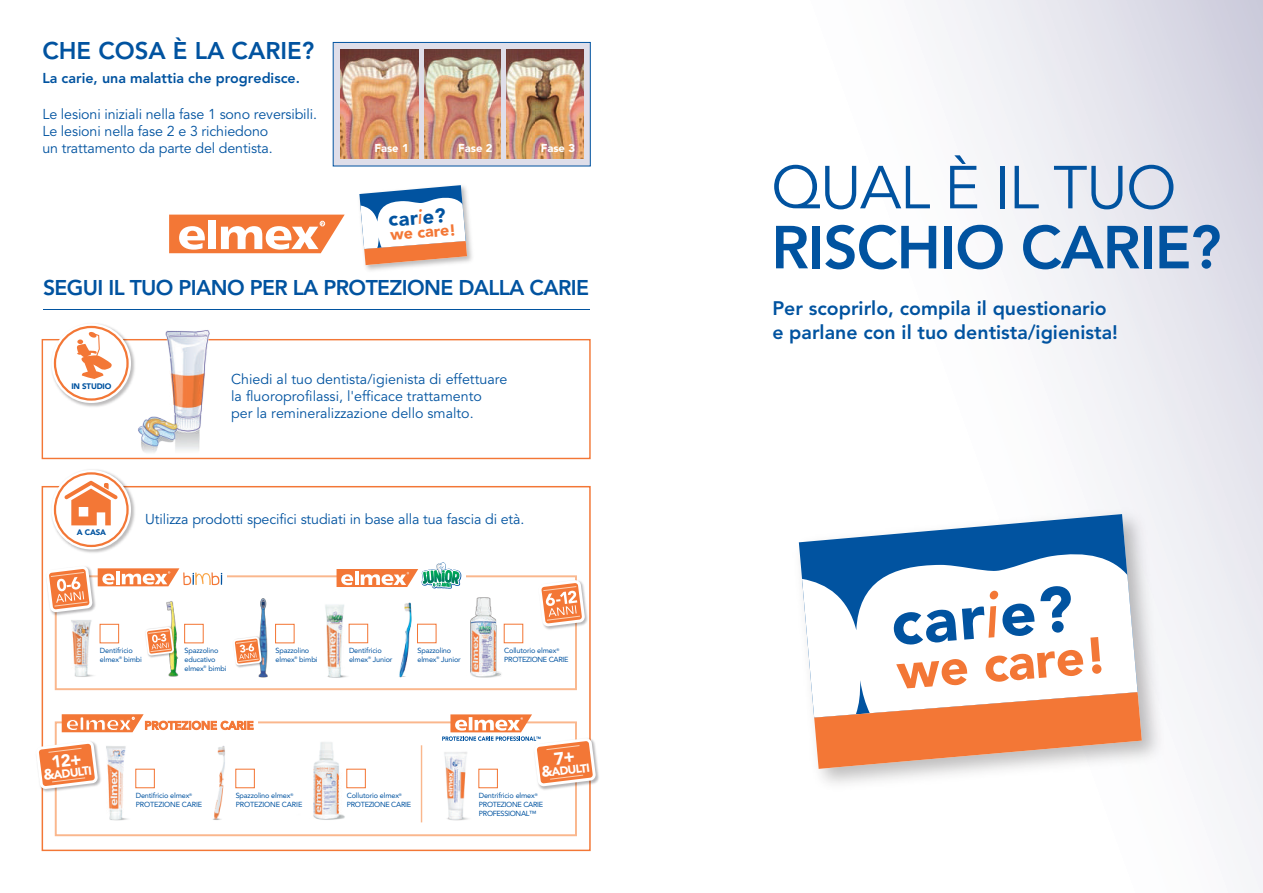
<style>
.page{position:relative;width:1263px;height:893px;background:#fff}
.page>*{position:absolute;margin:0;border:0;box-sizing:border-box;transform-origin:0 0}
.t1{font:900 63.45px "Avenir";color:#0153a0}
.t2{font:800 60px "Avenir";letter-spacing:-.02em;color:#0153a0}
.t3{font:60px "Avenir";letter-spacing:-.02em;color:#0153a0}
.t4{font:900 51.15px "Avenir";color:#f37736}
.t5{font:800 24px "Avenir";color:#0153a0}
.t6{font:800 21.15px "Avenir";letter-spacing:-.03em;color:#0153a0}
.t7{font:900 19.95px "Avenir";color:#0153a0}
.t8{font:800 19.5px/23.4px "Avenir";color:#0153a0}
.t9{font:900 16.05px "Avenir";color:#f37736}
.t10{font:14.25px/17.1px "Avenir";letter-spacing:-.01em;color:#0153a0}
.t11{font:800 14.25px "Avenir";color:#0153a0}
.t12{font:900 11.7px "Avenir";color:#fff}
.t13{font:900 11.25px "Avenir";color:#fff}
.t14{font:900 7.95px "Avenir";letter-spacing:-.02em;color:#0153a0}
.t15{font:7.35px/8.9px "Avenir";letter-spacing:-.02em;color:#0153a0}
.t16{font:7.35px/8.9px "Avenir";letter-spacing:-.04em;color:#0153a0}
.s1{font-weight:500;font-style:italic;font-size:20.55px;color:#f37736}
.s2{font-size:14.85px}
.s3{font-weight:500;font-style:italic;font-size:65.4px;color:#f37736}
</style>
<div class="page">
<svg style="left:936px;top:0;width:327px;height:893px"></svg>
<div style="left:333px;top:42px;width:257px;height:124px;background:#dfdee9;border:1px solid #0153a0"></div>
<img style="left:798px;top:502px;width:373px;height:297px">
<svg style="left:799px;top:514px;width:338px;height:204px;fill:#0153a0"></svg>
<svg style="left:802px;top:551px;width:336px;height:167px"></svg>
<svg style="left:814px;top:692px;width:328px;height:77px"></svg>
<img style="left:340px;top:50px;width:244px;height:108px">
<hr style="left:419px;top:48px;width:4px;height:115px;background:#dfdee9">
<hr style="left:502px;top:48px;width:4px;height:115px;background:#dfdee9">
<hr style="left:43px;top:309px;width:547px;height:1px;background:#0153a0">
<svg style="left:169px;top:215px;width:176px;height:38px"></svg>
<img style="left:365px;top:202px;width:107px;height:69px">
<svg style="left:359px;top:185px;width:108px;height:80px"></svg>
<div style="left:42px;top:486px;width:549px;height:365px;background:#fff;border:1px solid #f37736"></div>
<div style="left:55px;top:575px;width:522px;height:115px;background:#fff;border:2px solid #fab78d"></div>
<img style="left:71px;top:620px;width:30px;height:57px">
<img style="left:399px;top:602px;width:23px;height:76px">
<svg style="left:222px;top:573px;width:5px;height:9px"></svg>
<div style="left:100px;top:624px;width:19px;height:19px;background:#fff;border:1px solid #f37736"></div>
<div style="left:184px;top:624px;width:20px;height:19px;background:#fff;border:1px solid #f37736"></div>
<div style="left:275px;top:624px;width:20px;height:19px;background:#fff;border:1px solid #f37736"></div>
<div style="left:409px;top:574px;width:56px;height:9px;background:#fff"></div>
<div style="left:417px;top:624px;width:20px;height:19px;background:#fff;border:1px solid #f37736"></div>
<div style="left:504px;top:624px;width:19px;height:19px;background:#fff;border:1px solid #f37736"></div>
<img style="left:53px;top:614px;width:14px;height:3px">
<svg style="left:49px;top:566px;width:173px;height:48px"></svg>
<img style="left:546px;top:579px;width:44px;height:52px">
<svg style="left:541px;top:578px;width:45px;height:50px"></svg>
<div style="left:55px;top:721px;width:522px;height:115px;background:#fff;border:2px solid #fab78d"></div>
<img style="left:313px;top:742px;width:47px;height:78px">
<img style="left:106px;top:746px;width:22px;height:75px">
<img style="left:213px;top:746px;width:42px;height:74px">
<img style="left:446px;top:788px;width:37px;height:33px">
<svg style="left:253px;top:720px;width:4px;height:10px"></svg>
<svg style="left:62px;top:714px;width:191px;height:18px"></svg>
<div style="left:135px;top:769px;width:20px;height:19px;background:#fff;border:1px solid #f37736"></div>
<div style="left:235px;top:769px;width:20px;height:19px;background:#fff;border:1px solid #f37736"></div>
<div style="left:346px;top:769px;width:20px;height:19px;background:#fff;border:1px solid #f37736"></div>
<img style="left:540px;top:763px;width:59px;height:28px">
<img style="left:41px;top:765px;width:60px;height:29px">
<hr style="left:421px;top:745px;width:1px;height:77px;background:#fab78d">
<img style="left:49px;top:469px;width:86px;height:84px">
<svg style="left:51px;top:470px;width:80px;height:79px"></svg>
<svg style="left:55px;top:473px;width:73px;height:73px"></svg>
<div style="left:54px;top:472px;width:75px;height:75px;border:2px solid #f37736;border-radius:50%"></div>
<svg style="left:64px;top:481px;width:54px;height:44px"></svg>
<div style="left:42px;top:339px;width:549px;height:120px;background:#fff;border:1px solid #f37736"></div>
<img style="left:49px;top:323px;width:74px;height:84px">
<svg style="left:51px;top:323px;width:80px;height:80px"></svg>
<div style="left:55px;top:327px;width:73px;height:72px;background:#fff;border-radius:50%"></div>
<div style="left:54px;top:326px;width:75px;height:75px;border:2px solid #f37736;border-radius:50%"></div>
<svg style="left:77px;top:332px;width:35px;height:47px"></svg>
<img style="left:123px;top:330px;width:92px;height:171px">
<img style="left:325px;top:604px;width:28px;height:74px">
<div style="left:349px;top:624px;width:19px;height:19px;background:#fff;border:1px solid #f37736"></div>
<svg style="left:337px;top:562px;width:124px;height:27px"></svg>
<img style="left:162px;top:598px;width:20px;height:79px">
<img style="left:258px;top:598px;width:10px;height:80px">
<img style="left:150px;top:626px;width:27px;height:32px">
<svg style="left:146px;top:626px;width:29px;height:31px"></svg>
<img style="left:238px;top:636px;width:26px;height:32px">
<svg style="left:234px;top:636px;width:29px;height:31px"></svg>
<img style="left:470px;top:597px;width:48px;height:81px">
<svg style="left:442px;top:714px;width:155px;height:74px"></svg>
<svg style="left:39px;top:739px;width:60px;height:52px"></svg>
<h3 class="t5" style="left:42px;top:37px;width:273px">CHE COSA È LA CARIE?</h3>
<p class="t11" style="left:42px;top:69px;width:259px">La carie, una malattia che progredisce.</p>
<p class="t10" style="left:42px;top:106px;width:276px">Le lesioni iniziali nella fase 1 sono reversibili.<br>Le lesioni nella fase 2 e 3 richiedono<br>un trattamento da parte del dentista.</p>
<p class="t13" style="left:374px;top:141px;width:36px">Fase 1</p>
<p class="t13" style="left:458px;top:141px;width:36px">Fase 2</p>
<p class="t13" style="left:541px;top:141px;width:36px">Fase 3</p>
<h3 class="t7" style="left:387px;top:208px;width:59px;rotate:-5deg">car<span class="s1">i</span>e?</h3>
<p class="t9" style="left:389px;top:225px;width:68px;rotate:-5deg">we care!</p>
<h3 class="t6" style="left:43px;top:275px;width:547px">SEGUI IL TUO PIANO PER LA PROTEZIONE DALLA CARIE</h3>
<p class="t14" style="left:71px;top:381px;width:42px">IN STUDIO</p>
<p class="t10" style="left:231px;top:371px;width:278px">Chiedi al tuo dentista/igienista di effettuare la fluoroprofilassi, l'efficace trattamento<br>per la remineralizzazione dello smalto.</p>
<p class="t14" style="left:77px;top:527px;width:31px">A CASA</p>
<p class="t10" style="left:145px;top:511px;width:381px">Utilizza prodotti specifici studiati in base alla tua fascia di età.</p>
<p class="t15" style="left:349px;top:646px;width:45px">Dentifricio elmex<sup>®</sup> Junior</p>
<p class="t15" style="left:100px;top:646px;width:43px">Dentifricio elmex<sup>®</sup> bimbi</p>
<p class="t15" style="left:185px;top:646px;width:43px">Spazzolino educativo elmex<sup>®</sup> bimbi</p>
<p class="t15" style="left:275px;top:646px;width:43px">Spazzolino elmex<sup>®</sup> bimbi</p>
<p class="t15" style="left:417px;top:646px;width:45px">Spazzolino elmex<sup>®</sup> Junior</p>
<p class="t15" style="left:504px;top:646px;width:66px">Collutorio elmex<sup>®<br></sup>PROTEZIONE CARIE</p>
<p class="t12" style="left:43px;top:769px;width:50px;rotate:-7deg"><span class="s2">&amp;</span>ADULTI</p>
<p class="t12" style="left:541px;top:766px;width:50px;rotate:-7deg"><span class="s2">&amp;</span>ADULTI</p>
<p class="t15" style="left:136px;top:791px;width:68px">Dentifricio elmex<sup>®<br></sup>PROTEZIONE CARIE</p>
<p class="t15" style="left:236px;top:791px;width:68px">Spazzolino elmex<sup>®<br></sup>PROTEZIONE CARIE</p>
<p class="t15" style="left:347px;top:791px;width:66px">Collutorio elmex<sup>®<br></sup>PROTEZIONE CARIE</p>
<p class="t16" style="left:479px;top:791px;width:66px">Dentrifricio elmex<sup>®<br></sup>PROTEZIONE CARIE<br>PROFESSIONAL™</p>
<h2 class="t3" style="left:771px;top:153px;width:407px">QUAL È IL TUO</h2>
<h2 class="t2" style="left:771px;top:212px;width:452px">RISCHIO CARIE?</h2>
<h3 class="t8" style="left:772px;top:297px;width:347px">Per scoprirlo, compila il questionario e parlane con il tuo dentista/igienista!</h3>
<h1 class="t1" style="left:887px;top:586px;width:185px;rotate:-5deg">car<span class="s3">i</span>e?</h1>
<h3 class="t4" style="left:895px;top:639px;width:212px;rotate:-4deg">we care!</h3>
</div>
